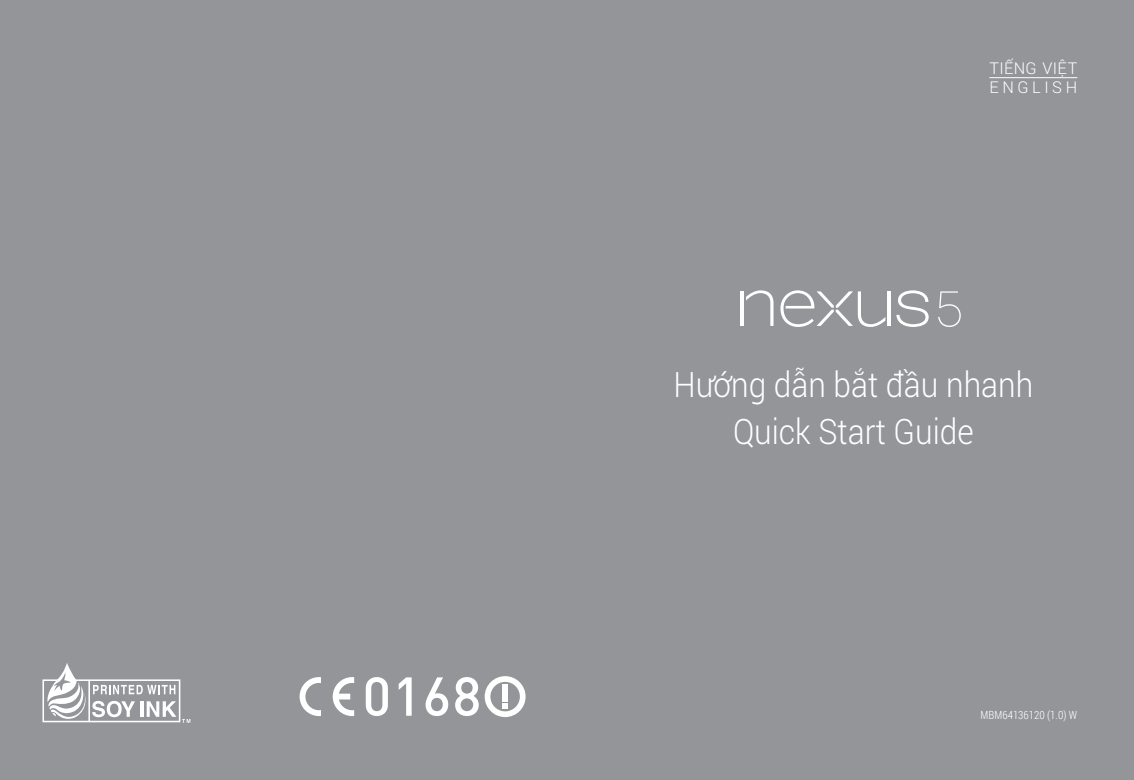
<style>
.page{position:relative;width:1134px;height:780px;background:#939598}
.page>*{position:absolute;margin:0;border:0;box-sizing:border-box;transform-origin:0 0}
.t1{font:300 35px/46.2px "Roboto";color:#fff;text-align:center;scale:.9 1}
.t2{font:300 16.25px/19.5px "Roboto";letter-spacing:.055em;color:#fff}
.t3{font:300 11.25px "Roboto Condensed";color:#fff}
</style>
<div class="page">
<hr style="left:887px;top:291px;width:3px;height:35px;background:#fff">
<svg style="left:746px;top:290px;width:27px;height:36px"></svg>
<hr style="left:741px;top:291px;width:3px;height:35px;background:#fff">
<svg style="left:896px;top:290px;width:33px;height:37px"></svg>
<svg style="left:780px;top:290px;width:105px;height:37px"></svg>
<svg style="left:938px;top:291px;width:23px;height:36px"></svg>
<svg style="left:182px;top:719px;width:8px;height:3px"></svg>
<div style="left:42px;top:679px;width:138px;height:43px;border:2px solid #fff"></div>
<hr style="left:88px;top:680px;width:2px;height:41px;background:#fff">
<svg style="left:46px;top:663px;width:130px;height:56px"></svg>
<svg style="left:300px;top:677px;width:21px;height:39px"></svg>
<svg style="left:485px;top:676px;width:41px;height:41px"></svg>
<svg style="left:366px;top:677px;width:22px;height:39px"></svg>
<svg style="left:399px;top:677px;width:13px;height:38px"></svg>
<svg style="left:426px;top:677px;width:22px;height:39px"></svg>
<svg style="left:455px;top:677px;width:24px;height:39px"></svg>
<svg style="left:333px;top:677px;width:21px;height:39px"></svg>
<hr style="left:989px;top:77px;width:88px;height:1px;background:#fff">
<p class="t2" style="left:989px;top:58px;width:89px">TIẾNG VIỆT<br>ENGLISH</p>
<p class="t1" style="left:673px;top:360px;width:401px">Hướng dẫn bắt đầu nhanh<br>Quick Start Guide</p>
<p class="t3" style="left:980px;top:706px;width:98px">MBM64136120 (1.0) W</p>
</div>
